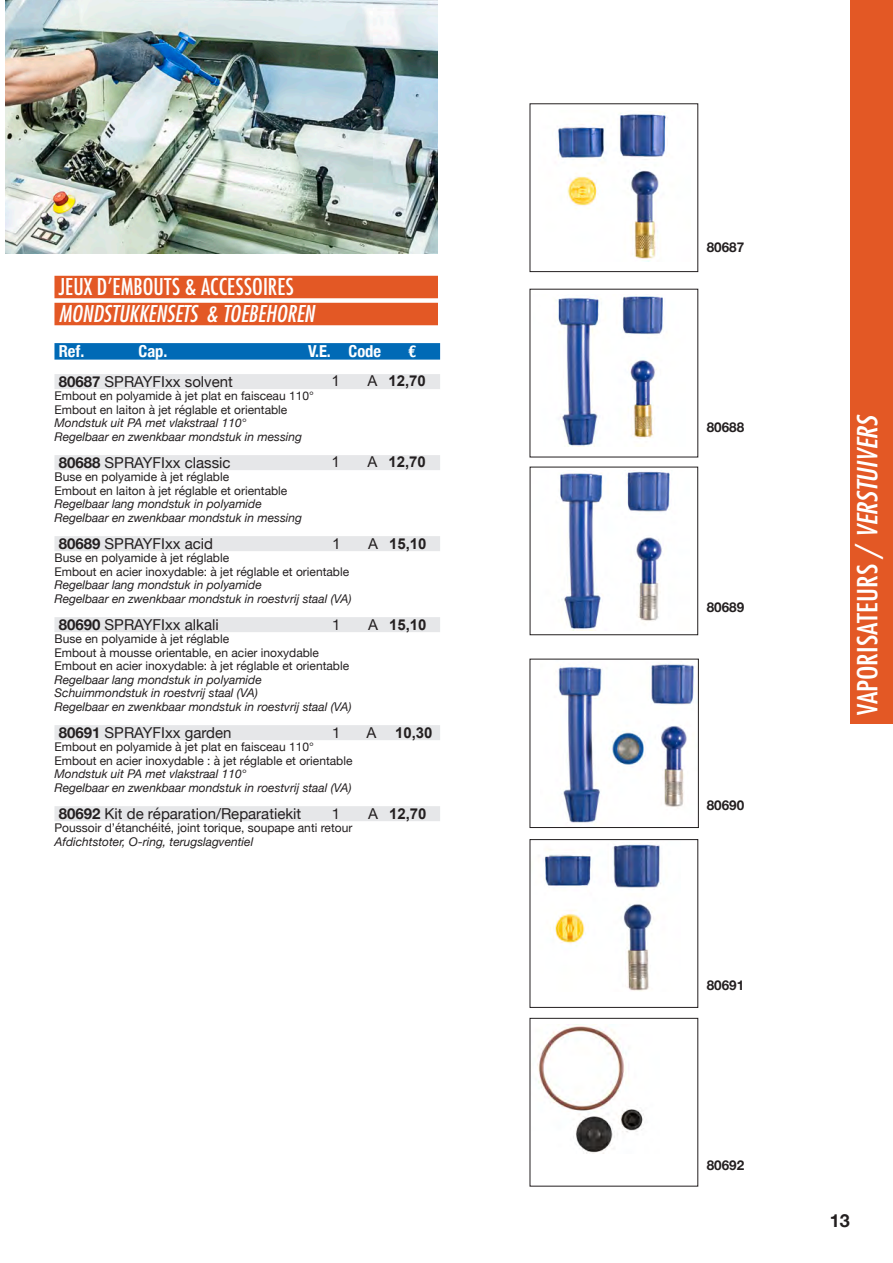
<style>
.page{position:relative;width:893px;height:1263px;background:#fff}
.page>*{position:absolute;margin:0;border:0;box-sizing:border-box;transform-origin:0 0}
.t1{font:500 condensed 27px "Futura";color:#fff;scale:1.12 1}
.Titel_in_oranje_balk{font:italic condensed 22.5px "Futura";color:#fff}
.Titel_in_oranje_balk-2{font:500 condensed 22.5px "Futura";color:#fff}
.t2{font:700 18px "Helvetica Neue";color:#231f20}
.tabs2{font:700 condensed 16.5px "Helvetica Neue";color:#fff}
.tabs_3_broodtekst{font:15px "Helvetica Neue";color:#231f20}
.tabs_3_broodtekst-2{font:700 15px "Arial";color:#231f20}
.tabs_3_broodtekst-3{font:15px "Arial";color:#231f20}
.broodtkest_bold{font:700 13.5px "Helvetica Neue";color:#231f20}
._8_pt_regular{font:12px "Helvetica Neue";color:#231f20}
._8pt_italic{font:italic 12px "Helvetica Neue";color:#231f20}
.s1{font-weight:700}
.s2{font-weight:400}
.s3{font-weight:400;font-style:italic}
</style>
<div class="page">
<div style="left:850px;top:0;width:43px;height:724px;background:#e35825"></div>
<div style="left:54px;top:343px;width:386px;height:17px;background:#016ab6"></div>
<div style="left:54px;top:374px;width:386px;height:15px;background:#e6e7e9"></div>
<div style="left:54px;top:455px;width:386px;height:15px;background:#e6e7e9"></div>
<div style="left:54px;top:536px;width:386px;height:15px;background:#e6e7e9"></div>
<div style="left:54px;top:617px;width:386px;height:15px;background:#e6e7e9"></div>
<div style="left:54px;top:725px;width:386px;height:15px;background:#e6e7e9"></div>
<div style="left:54px;top:806px;width:386px;height:15px;background:#e6e7e9"></div>
<img style="left:5px;top:0;width:433px;height:253px">
<div style="left:54px;top:276px;width:384px;height:22px;background:#e35825"></div>
<div style="left:54px;top:303px;width:384px;height:22px;background:#e35825"></div>
<img style="left:544px;top:843px;width:117px;height:148px">
<div style="left:530px;top:839px;width:168px;height:169px;border:1px solid #231f20"></div>
<img style="left:537px;top:1024px;width:107px;height:129px">
<img style="left:557px;top:112px;width:111px;height:150px">
<img style="left:556px;top:296px;width:108px;height:151px">
<img style="left:560px;top:471px;width:110px;height:159px">
<div style="left:530px;top:467px;width:168px;height:168px;border:1px solid #231f20"></div>
<img style="left:558px;top:663px;width:137px;height:160px">
<div style="left:530px;top:659px;width:169px;height:169px;border:1px solid #231f20"></div>
<p class="Titel_in_oranje_balk-2" style="left:59px;top:273px;width:237px">JEUX D’EMBOUTS &amp; ACCESSOIRES</p>
<p class="Titel_in_oranje_balk" style="left:59px;top:300px;width:257px">MONDSTUKKENSETS &amp; TOEBEHOREN</p>
<p class="tabs2" style="left:59px;top:337px;width:27px">Ref.</p>
<p class="tabs2" style="left:138px;top:337px;width:31px">Cap.</p>
<p class="tabs2" style="left:308px;top:337px;width:75px">V.E. Code</p>
<p class="tabs2" style="left:408px;top:337px;width:9px">€</p>
<p class="tabs_3_broodtekst" style="left:59px;top:370px;width:176px"><span class="s1">80687</span> SPRAYFIxx solvent</p>
<p class="tabs_3_broodtekst-3" style="left:331px;top:370px;width:10px">1</p>
<p class="tabs_3_broodtekst-2" style="left:367px;top:370px;width:60px"><span class="s2">A</span> 12,70</p>
<p class="_8_pt_regular" style="left:54px;top:387px;width:261px">Embout en polyamide à jet plat en faisceau 110°</p>
<p class="_8_pt_regular" style="left:54px;top:401px;width:234px">Embout en laiton à jet réglable et orientable</p>
<p class="_8pt_italic" style="left:54px;top:414px;width:194px">Mondstuk uit PA met vlakstraal 110°</p>
<p class="_8pt_italic" style="left:54px;top:428px;width:249px">Regelbaar en zwenkbaar mondstuk in messing</p>
<p class="tabs_3_broodtekst" style="left:59px;top:451px;width:173px"><span class="s1">80688</span> SPRAYFIxx classic</p>
<p class="tabs_3_broodtekst-3" style="left:331px;top:451px;width:10px">1</p>
<p class="tabs_3_broodtekst-2" style="left:367px;top:451px;width:60px"><span class="s2">A</span> 12,70</p>
<p class="_8_pt_regular" style="left:54px;top:468px;width:176px">Buse en polyamide à jet réglable</p>
<p class="_8_pt_regular" style="left:54px;top:482px;width:234px">Embout en laiton à jet réglable et orientable</p>
<p class="_8pt_italic" style="left:54px;top:495px;width:209px">Regelbaar lang mondstuk in polyamide</p>
<p class="_8pt_italic" style="left:54px;top:509px;width:249px">Regelbaar en zwenkbaar mondstuk in messing</p>
<p class="tabs_3_broodtekst" style="left:59px;top:532px;width:156px"><span class="s1">80689</span> SPRAYFIxx acid</p>
<p class="tabs_3_broodtekst-3" style="left:332px;top:534px;width:10px">1</p>
<p class="tabs_3_broodtekst-2" style="left:368px;top:533px;width:60px"><span class="s2">A</span> 15,10</p>
<p class="_8_pt_regular" style="left:54px;top:549px;width:176px">Buse en polyamide à jet réglable</p>
<p class="_8_pt_regular" style="left:54px;top:563px;width:296px">Embout en acier inoxydable: à jet réglable et orientable</p>
<p class="_8pt_italic" style="left:54px;top:576px;width:209px">Regelbaar lang mondstuk in polyamide</p>
<p class="_8pt_italic" style="left:54px;top:590px;width:299px">Regelbaar en zwenkbaar mondstuk in roestvrij staal (VA)</p>
<p class="tabs_3_broodtekst" style="left:59px;top:613px;width:162px"><span class="s1">80690</span> SPRAYFIxx alkali</p>
<p class="tabs_3_broodtekst" style="left:332px;top:613px;width:10px">1</p>
<p class="tabs_3_broodtekst-2" style="left:368px;top:614px;width:60px"><span class="s2">A</span> 15,10</p>
<p class="_8_pt_regular" style="left:54px;top:630px;width:176px">Buse en polyamide à jet réglable</p>
<p class="_8_pt_regular" style="left:54px;top:644px;width:266px">Embout à mousse orientable, en acier inoxydable</p>
<p class="_8_pt_regular" style="left:54px;top:657px;width:296px">Embout en acier inoxydable: à jet réglable et orientable</p>
<p class="_8pt_italic" style="left:54px;top:671px;width:209px">Regelbaar lang mondstuk in polyamide</p>
<p class="_8pt_italic" style="left:54px;top:684px;width:205px">Schuimmondstuk in roestvrij staal (VA)</p>
<p class="_8pt_italic" style="left:54px;top:698px;width:299px">Regelbaar en zwenkbaar mondstuk in roestvrij staal (VA)</p>
<p class="tabs_3_broodtekst" style="left:59px;top:721px;width:174px"><span class="s1">80691</span> SPRAYFIxx garden</p>
<p class="tabs_3_broodtekst" style="left:332px;top:721px;width:10px">1</p>
<p class="tabs_3_broodtekst-2" style="left:395px;top:722px;width:39px">10,30</p>
<p class="_8_pt_regular" style="left:54px;top:738px;width:261px">Embout en polyamide à jet plat en faisceau 110°</p>
<p class="_8_pt_regular" style="left:54px;top:752px;width:300px">Embout en acier inoxydable : à jet réglable et orientable</p>
<p class="_8pt_italic" style="left:54px;top:765px;width:194px">Mondstuk uit PA met vlakstraal 110°</p>
<p class="_8pt_italic" style="left:54px;top:779px;width:299px">Regelbaar en zwenkbaar mondstuk in roestvrij staal (VA)</p>
<p class="tabs_3_broodtekst" style="left:59px;top:802px;width:244px"><span class="s1">80692</span> Kit de réparation/Reparatiekit</p>
<p class="tabs_3_broodtekst" style="left:332px;top:802px;width:10px">1</p>
<p class="tabs_3_broodtekst-2" style="left:368px;top:803px;width:60px"><span class="s2">A</span> 12,70</p>
<p class="_8_pt_regular" style="left:54px;top:819px;width:299px">Poussoir d’étanchéité, joint torique, soupape anti retour</p>
<p class="_8pt_italic" style="left:54px;top:833px;width:200px">Afdichtstoter, O-ring, terugslagventiel</p>
<p class="broodtkest_bold" style="left:707px;top:237px;width:39px">80687</p>
<p class="broodtkest_bold" style="left:707px;top:417px;width:39px">80688</p>
<p class="broodtkest_bold" style="left:707px;top:597px;width:39px">80689</p>
<p class="broodtkest_bold" style="left:707px;top:795px;width:39px">80690</p>
<p class="broodtkest_bold" style="left:707px;top:975px;width:39px">80691</p>
<p class="broodtkest_bold" style="left:707px;top:1155px;width:39px">80692</p>
<p class="t1" style="left:850px;top:715px;width:270px;rotate:-90deg">VAPORISATEURS / <span class="s3">VERSTUIVERS</span></p>
<h3 class="t2" style="left:830px;top:1209px;width:22px">13</h3>
</div>
